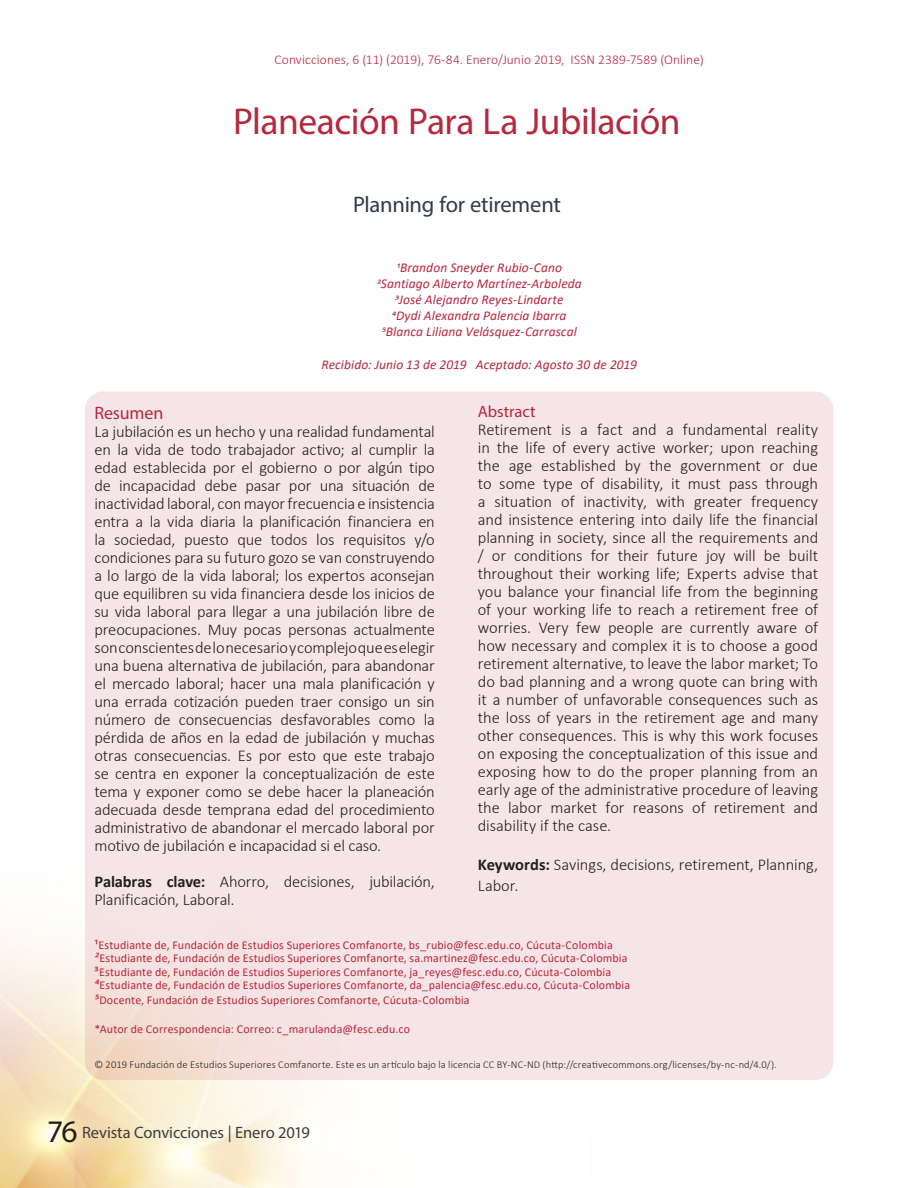
<style>
.page{position:relative;width:918px;height:1188px;background:#fff}
.page>*{position:absolute;margin:0;border:0;box-sizing:border-box;transform-origin:0 0}
.titulo{font:37.5px "Myriad Pro";letter-spacing:-.015em;color:#b5283e}
.titulo_ingles{font:22.5px "Myriad Pro";letter-spacing:-.01em;color:#343949}
.sub{font:18px "Myriad Pro";letter-spacing:-.01em;color:#b5283e}
.t1{font:300 16.5px/18px "Calibri";letter-spacing:-.01em;color:#231f20;text-align:justify}
.t2{font:16.5px "Myriad Pro";letter-spacing:-.005em;color:#3e3e3f}
.sub-2{font:16.5px "Myriad Pro";letter-spacing:-.005em;color:#b5283e}
.autor{font:italic 13.5px "Calibri";letter-spacing:.005em;color:#b5283e}
.Sub2{font:300 13.5px "Calibri";letter-spacing:.005em;color:#b5283e}
.Sub2-2{font:12px "Calibri";letter-spacing:.015em;color:#b5283e}
.Sub2-3{font:300 10.5px "Calibri";letter-spacing:.015em;color:#231f20}
.s1{font-weight:700}
.s2{font-size:15px}
.s3{font-style:italic;font-size:15px}
.s4{font-size:31.5px;color:#231f20}
</style>
<div class="page">
<img style="left:0;top:391px;width:833px;height:797px">
<div style="left:85px;top:392px;width:748px;height:688px;background:#f6e5e8;border-radius:18px"></div>
<p class="Sub2" style="left:274px;top:51px;width:431px">Convicciones, 6 (11) (2019), 76-84. Enero/Junio 2019, ISSN 2389-7589 (Online)</p>
<p class="titulo" style="left:233px;top:98px;width:449px">Planeación Para La Jubilación</p>
<p class="titulo_ingles" style="left:353px;top:191px;width:209px">Planning for etirement</p>
<p class="autor" style="left:397px;top:258px;width:167px">1Brandon Sneyder Rubio-Cano</p>
<p class="autor" style="left:377px;top:274px;width:207px">2Santiago Alberto Martínez-Arboleda</p>
<p class="autor" style="left:395px;top:290px;width:170px">3José Alejandro Reyes-Lindarte</p>
<p class="autor" style="left:392px;top:306px;width:176px">4Dydi Alexandra Palencia Ibarra</p>
<p class="autor" style="left:382px;top:323px;width:197px">5Blanca Liliana Velásquez-Carrascal</p>
<p class="autor" style="left:321px;top:355px;width:317px">Recibido: Junio 13 de 2019 Aceptado: Agosto 30 de 2019</p>
<p class="sub" style="left:94px;top:402px;width:70px">Resumen</p>
<p class="t1" style="left:94px;top:423px;width:342px">La jubilación es un hecho y una realidad fundamental en la vida de todo trabajador activo; al cumplir la edad establecida por el gobierno o por algún tipo de incapacidad debe pasar por una situación de inactividad laboral, con mayor frecuencia e insistencia entra a la vida diaria la planificación financiera en la sociedad, puesto que todos los requisitos y/o condiciones para su futuro gozo se van construyendo a lo largo de la vida laboral; los expertos aconsejan que equilibren su vida financiera desde los inicios de su vida laboral para llegar a una jubilación libre de preocupaciones. Muy pocas personas actualmente son conscientes de lo necesario y complejo que es elegir una buena alternativa de jubilación, para abandonar el mercado laboral; hacer una mala planificación y una errada cotización pueden traer consigo un sin número de consecuencias desfavorables como la pérdida de años en la edad de jubilación y muchas otras consecuencias. Es por esto que este trabajo se centra en exponer la conceptualización de este tema y exponer como se debe hacer la planeación adecuada desde temprana edad del procedimiento administrativo de abandonar el mercado laboral por motivo de jubilación e incapacidad si el caso.</p>
<p class="t1" style="left:94px;top:873px;width:342px"><span class="s1">Palabras clave:</span> Ahorro, decisiones, jubilación,<br>Planificación, Laboral.</p>
<p class="sub-2" style="left:478px;top:402px;width:59px">Abstract</p>
<p class="t1" style="left:478px;top:421px;width:342px">Retirement is a fact and a fundamental reality in the life of every active worker; upon reaching the age established by the government or due to some type of disability, it must pass through a situation of inactivity, with greater frequency and insistence entering into daily life the financial planning in society, since all the requirements and / or conditions for their future joy will be built throughout their working life; Experts advise that you balance your financial life from the beginning of your working life to reach a retirement free of worries. Very few people are currently aware of how necessary and complex it is to choose a good retirement alternative, to leave the labor market; To do bad planning and a wrong quote can bring with it a number of unfavorable consequences such as the loss of years in the retirement age and many other consequences. This is why this work focuses on exposing the conceptualization of this issue and exposing how to do the proper planning from an early age of the administrative procedure of leaving the labor market for reasons of retirement and disability if the case.</p>
<p class="t1" style="left:478px;top:854px;width:342px;line-height:21px"><span class="s1">Keywords:</span> Savings, decisions, retirement, Planning,<br>Labor.</p>
<p class="Sub2-2" style="left:94px;top:937px;width:520px"><span class="s2">1</span>Estudiante de, Fundación de Estudios Superiores Comfanorte, bs_rubio@fesc.edu.co, Cúcuta-Colombia</p>
<p class="Sub2-2" style="left:94px;top:950px;width:535px"><span class="s3">2</span>Estudiante de, Fundación de Estudios Superiores Comfanorte, sa.martinez@fesc.edu.co, Cúcuta-Colombia</p>
<p class="Sub2-2" style="left:94px;top:964px;width:518px"><span class="s2">3</span>Estudiante de, Fundación de Estudios Superiores Comfanorte, ja_reyes@fesc.edu.co, Cúcuta-Colombia</p>
<p class="Sub2-2" style="left:94px;top:977px;width:537px"><span class="s3">4</span>Estudiante de, Fundación de Estudios Superiores Comfanorte, da_palencia@fesc.edu.co, Cúcuta-Colombia</p>
<p class="Sub2-2" style="left:94px;top:992px;width:377px"><span class="s3">5</span>Docente, Fundación de Estudios Superiores Comfanorte, Cúcuta-Colombia</p>
<p class="Sub2-2" style="left:94px;top:1020px;width:317px">*Autor de Correspondencia: Correo: c_marulanda@fesc.edu.co</p>
<p class="Sub2-3" style="left:94px;top:1058px;width:684px">© 2019 Fundación de Estudios Superiores Comfanorte. Este es un artículo bajo la licencia CC BY-NC-ND (http://creativecommons.org/licenses/by-nc-nd/4.0/).</p>
<p class="t2" style="left:47px;top:1122px;width:264px"><span class="s4">76</span> Revista Convicciones | Enero 2019</p>
</div>
